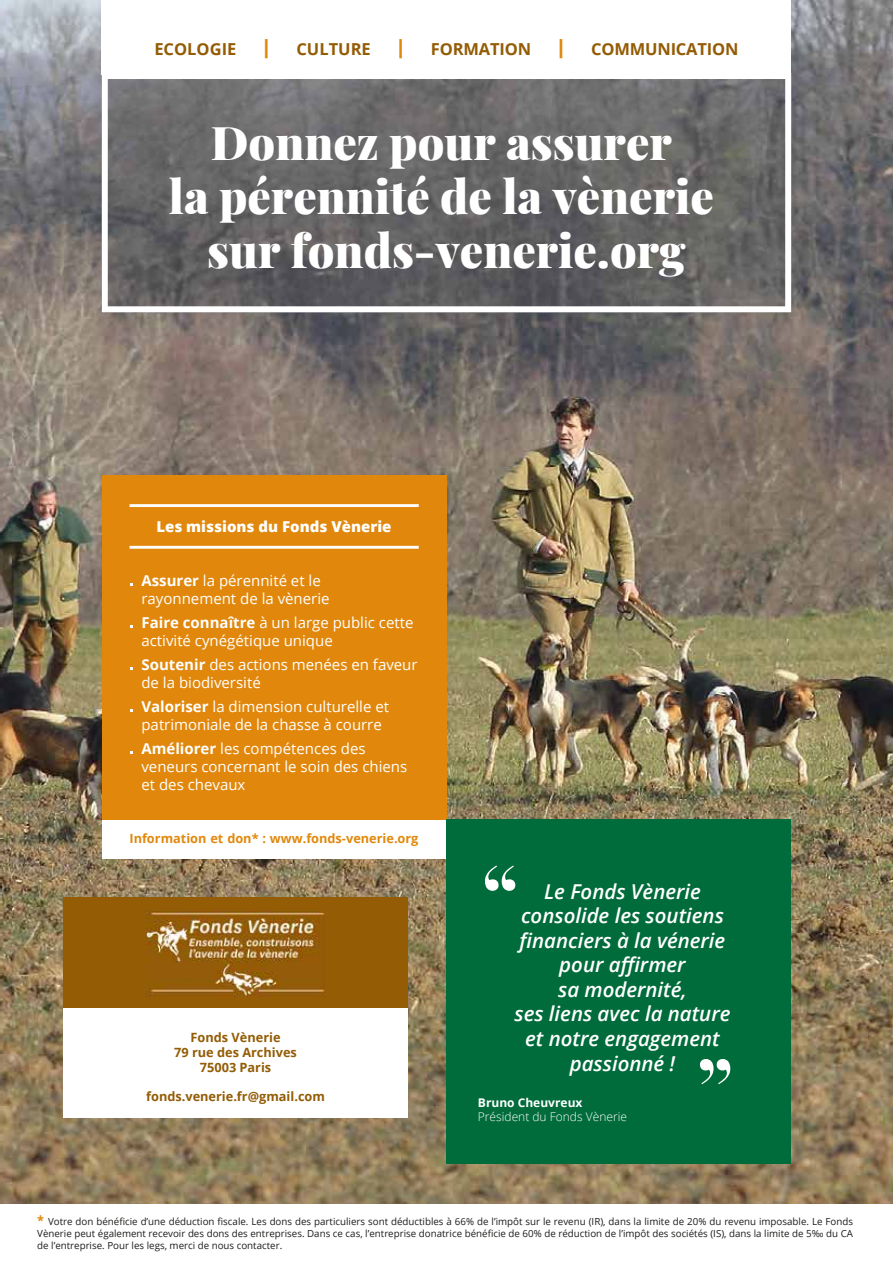
<style>
.page{position:relative;width:893px;height:1263px;background:#fff}
.page>*{position:absolute;margin:0;border:0;box-sizing:border-box;transform-origin:0 0}
.t1{font:900 46.5px/54px "Playfair Display";color:#fff;text-align:center}
.t2{font:italic 600 20.4px/24.6px "Open Sans";color:#fff;text-align:center}
.t3{font:800 19.5px "Open Sans";color:#e1880c}
.t4{font:700 16.5px "Open Sans";letter-spacing:-.01em;color:#935c05}
.t5{font:15px/18px "Open Sans";color:#fff}
.t6{font:800 15px "Open Sans";color:#fff}
.t7{font:700 12.75px/15.3px "Open Sans";color:#935c05;text-align:center}
.t8{font:700 12.75px "Open Sans";color:#e1880c}
.t9{font:300 12px "Open Sans";color:#fff}
.t10{font:700 12px "Open Sans";color:#fff}
.t11{font:9.75px/11.7px "Open Sans";color:#1d1d1b;text-align:justify}
.s1{font-weight:700}
.s2{font-weight:700;font-size:12.75px;color:#e1880c}
</style>
<div class="page">
<img style="left:0;top:0;width:893px;height:1204px">
<div style="left:63px;top:1007px;width:345px;height:110px;background:#fff"></div>
<div style="left:63px;top:897px;width:345px;height:110px;background:#935c05"></div>
<img style="left:146px;top:911px;width:179px;height:85px">
<div style="left:102px;top:0;width:689px;height:74px;background:#fff"></div>
<svg style="left:102px;top:74px;width:689px;height:238px;background:#6f6e6f"></svg>
<div style="left:102px;top:819px;width:344px;height:39px;background:#fff"></div>
<div style="left:102px;top:475px;width:344px;height:344px;background:#e1880c"></div>
<hr style="left:130px;top:546px;width:289px;height:3px;background:#fff">
<hr style="left:130px;top:504px;width:289px;height:3px;background:#fff">
<div style="left:446px;top:819px;width:345px;height:345px;background:#006c3b"></div>
<svg style="left:485px;top:865px;width:30px;height:26px"></svg>
<svg style="left:700px;top:1059px;width:30px;height:25px"></svg>
<h3 class="t4" style="left:154px;top:37px;width:83px">ECOLOGIE</h3>
<h3 class="t3" style="left:261px;top:32px;width:11px">|</h3>
<h3 class="t4" style="left:296px;top:37px;width:76px">CULTURE</h3>
<h3 class="t3" style="left:396px;top:32px;width:11px">|</h3>
<h3 class="t4" style="left:431px;top:37px;width:102px">FORMATION</h3>
<h3 class="t3" style="left:556px;top:32px;width:11px">|</h3>
<h3 class="t4" style="left:591px;top:37px;width:149px">COMMUNICATION</h3>
<h1 class="t1" style="left:169px;top:112px;width:546px">Donnez pour assurer<br>la pérennité de la vènerie sur fonds-venerie.org</h1>
<h3 class="t6" style="left:156px;top:515px;width:237px">Les missions du Fonds Vènerie</h3>
<h3 class="t5" style="left:141px;top:571px;width:190px"><span class="s1">Assurer</span> la pérennité et le rayonnement de la vènerie</h3>
<h3 class="t5" style="left:141px;top:613px;width:274px"><span class="s1">Faire connaître</span> à un large public cette activité cynégétique unique</h3>
<h3 class="t5" style="left:141px;top:655px;width:278px"><span class="s1">Soutenir</span> des actions menées en faveur de la biodiversité</h3>
<h3 class="t5" style="left:141px;top:697px;width:249px"><span class="s1">Valoriser</span> la dimension culturelle et patrimoniale de la chasse à courre</h3>
<h3 class="t5" style="left:141px;top:739px;width:267px"><span class="s1">Améliorer</span> les compétences des veneurs concernant le soin des chiens et des chevaux</h3>
<h3 class="t8" style="left:129px;top:829px;width:291px">Information et don* : www.fonds-venerie.org</h3>
<h3 class="t7" style="left:174px;top:1029px;width:124px">Fonds Vènerie<br>79 rue des Archives<br>75003 Paris</h3>
<h3 class="t7" style="left:146px;top:1088px;width:180px">fonds.venerie.fr@gmail.com</h3>
<h2 class="t2" style="left:514px;top:878px;width:218px">Le Fonds Vènerie consolide les soutiens financiers à la vénerie pour affirmer<br>sa modernité,<br>ses liens avec la nature et notre engagement passionné !</h2>
<p class="t10" style="left:478px;top:1094px;width:106px">Bruno Cheuvreux</p>
<p class="t9" style="left:478px;top:1108px;width:151px">Président du Fonds Vènerie</p>
<p class="t11" style="left:37px;top:1216px;width:817px"><span class="s2">*</span> Votre don bénéficie d’une déduction fiscale. Les dons des particuliers sont déductibles à 66% de l’impôt sur le revenu (IR), dans la limite de 20% du revenu imposable. Le Fonds Vènerie peut également recevoir des dons des entreprises. Dans ce cas, l’entreprise donatrice bénéficie de 60% de réduction de l’impôt des sociétés (IS), dans la limite de 5‰ du CA de l’entreprise. Pour les legs, merci de nous contacter.</p>
</div>
